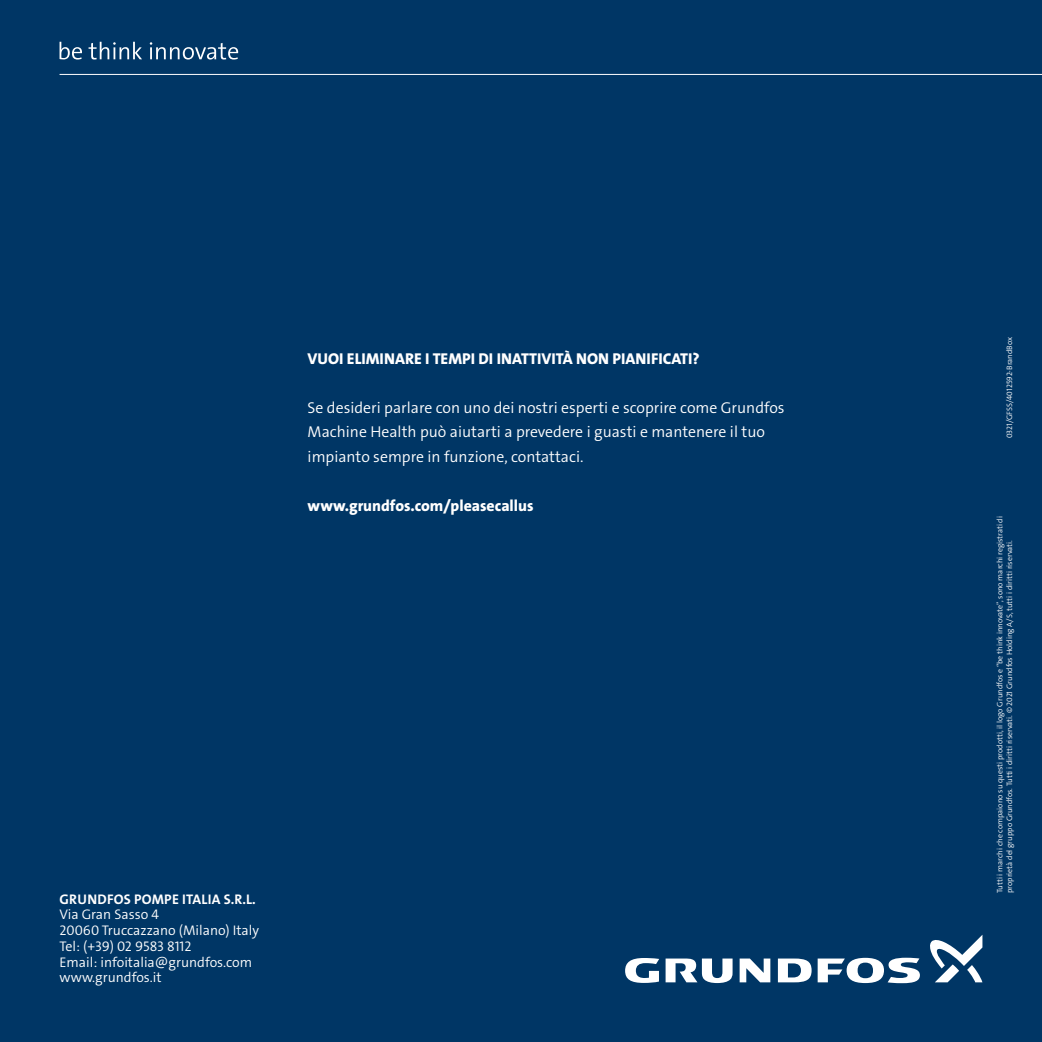
<style>
.page{position:relative;width:1042px;height:1042px;background:#003665}
.page>*{position:absolute;margin:0;border:0;box-sizing:border-box;transform-origin:0 0}
.t1{font:15.75px/24.5px "Grundfos The Sans V2 OT 4 SL";color:#fff}
.t2{font:15.75px "Grundfos The Sans V2 OT 8 XB";color:#fff}
.t3{font:14px/15.8px "Grundfos The Sans V2 OT 4 SL";color:#fff}
.t4{font:14px "Grundfos The Sans V2 OT 7 B";letter-spacing:.015em;color:#fff}
.t5{font:7.88px/9.6px "Grundfos The Sans V2 OT 4 SL";color:#fff}
</style>
<div class="page">
<hr style="left:60px;top:74px;width:982px;height:1px;background:#fff">
<svg style="left:739px;top:958px;width:31px;height:24px"></svg>
<svg style="left:665px;top:958px;width:67px;height:25px"></svg>
<svg style="left:778px;top:958px;width:33px;height:24px"></svg>
<svg style="left:625px;top:958px;width:34px;height:25px"></svg>
<svg style="left:817px;top:957px;width:103px;height:26px"></svg>
<svg style="left:930px;top:935px;width:52px;height:47px"></svg>
<svg style="left:60px;top:42px;width:22px;height:18px"></svg>
<svg style="left:89px;top:42px;width:53px;height:18px"></svg>
<svg style="left:150px;top:42px;width:88px;height:18px"></svg>
<h1 class="t2" style="left:308px;top:348px;width:394px">VUOI ELIMINARE I TEMPI DI INATTIVITÀ NON PIANIFICATI?</h1>
<h1 class="t1" style="left:308px;top:395px;width:478px">Se desideri parlare con uno dei nostri esperti e scoprire come Grundfos<br>Machine Health può aiutarti a prevedere i guasti e mantenere il tuo impianto sempre in funzione, contattaci.</h1>
<h1 class="t2" style="left:308px;top:495px;width:227px">www.grundfos.com/pleasecallus</h1>
<h2 class="t4" style="left:60px;top:890px;width:198px">GRUNDFOS POMPE ITALIA S.R.L.</h2>
<h2 class="t3" style="left:60px;top:907px;width:201px">Via Gran Sasso 4<br>20060 Truccazzano (Milano) Italy<br>Tel: (+39) 02 9583 8112<br>Email: infoitalia@grundfos.com www.grundfos.it</h2>
<p class="t5" style="left:1005px;top:438px;width:102px;rotate:-90deg">0321/GFSS/4012592-BrandBox</p>
<p class="t5" style="left:995px;top:893px;width:378px;rotate:-90deg">Tutti i marchi che compaiono su questi prodotti, il logo Grundfos e “be think innovate”, sono marchi registrati di proprietà del gruppo Grundfos. Tutti i diritti riservati. © 2021 Grundfos Holding A/S, tutti i diritti riservati.</p>
</div>
